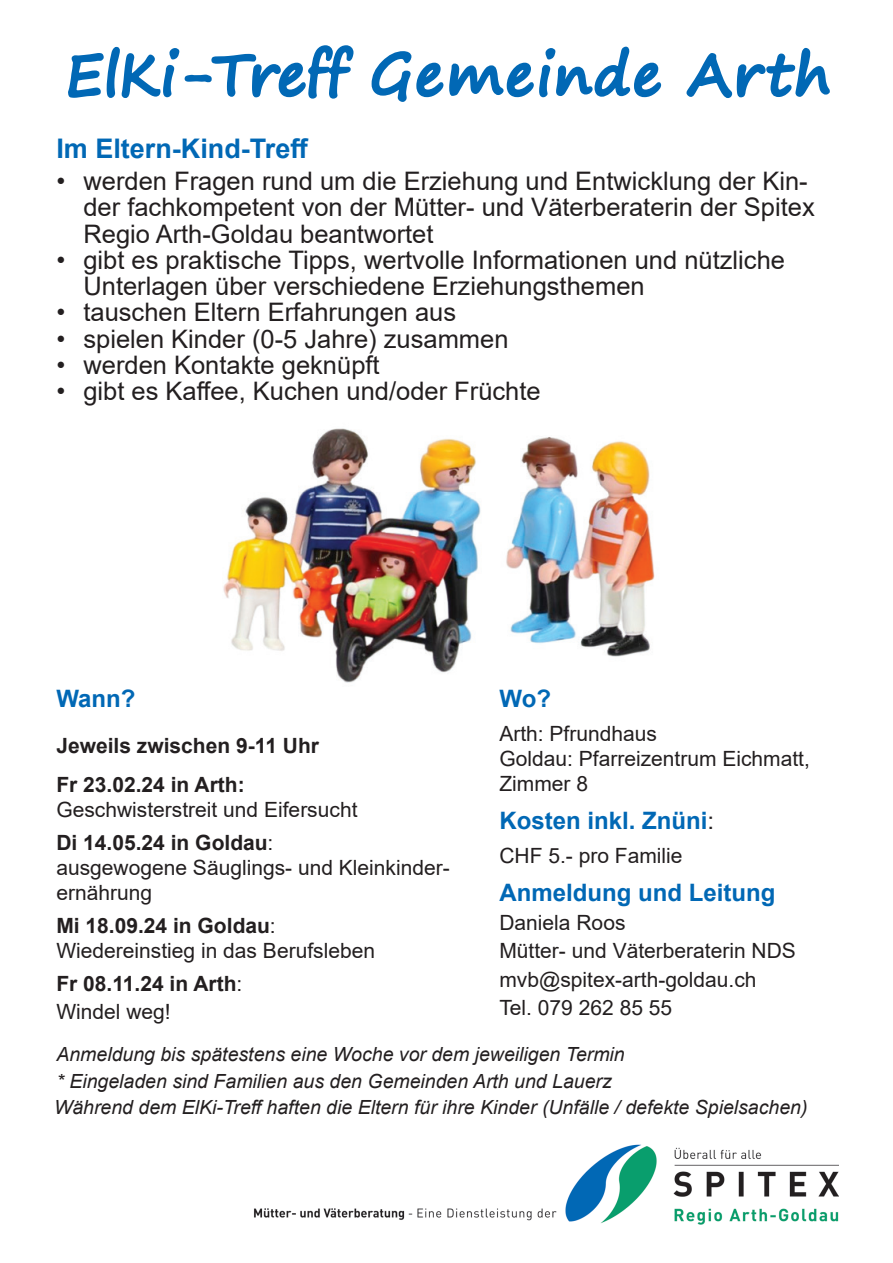
<style>
.page{position:relative;width:893px;height:1263px;background:#fff}
.page>*{position:absolute;margin:0;border:0;box-sizing:border-box;transform-origin:0 0}
.t1{font:55.5px "Segoe Print";letter-spacing:.04em;color:#0168b5}
.t2{font:700 27px "Arial";color:#0168b5}
.t3{font:25.5px/26.2px "Arial";color:#231f20}
.t4{font:700 24px "Arial";color:#0168b5}
.t5{font:21px/25.2px "Arial";color:#231f20}
.t6{font:700 21px/38.7px "Arial";color:#231f20}
.t7{font:italic 19.5px/26.7px "Arial";color:#231f20}
.s1{font-weight:700}
.s2{font-weight:400}
.s3{font-weight:400;color:#231f20}
</style>
<div class="page">
<img style="left:254px;top:1144px;width:585px;height:81px">
<img style="left:223px;top:428px;width:432px;height:255px">
<svg style="left:68px;top:45px;width:286px;height:54px"></svg>
<svg style="left:371px;top:46px;width:291px;height:56px"></svg>
<svg style="left:686px;top:47px;width:144px;height:51px"></svg>
<h1 class="t1" style="left:65px;top:25px;width:766px">ElKi-Treff Gemeinde Arth</h1>
<p class="t2" style="left:56px;top:129px;width:254px">Im Eltern-Kind-Treff</p>
<p class="t3" style="left:83px;top:168px;width:733px;text-indent:-27px">• werden Fragen rund um die Erziehung und Entwicklung der Kin&shy;der fachkompetent von der Mütter- und Väterberaterin der Spitex<br>Regio Arth-Goldau beantwortet</p>
<p class="t3" style="left:83px;top:247px;width:703px;text-indent:-27px">• gibt es praktische Tipps, wertvolle Informationen und nützliche<br>Unterlagen über verschiedene Erziehungsthemen</p>
<p class="t3" style="left:56px;top:299px;width:401px">• tauschen Eltern Erfahrungen aus</p>
<p class="t3" style="left:56px;top:325px;width:454px">• spielen Kinder (0-5 Jahre) zusammen</p>
<p class="t3" style="left:56px;top:352px;width:325px">• werden Kontakte geknüpft</p>
<p class="t3" style="left:56px;top:378px;width:486px">• gibt es Kaffee, Kuchen und/oder Früchte</p>
<p class="t4" style="left:56px;top:681px;width:81px">Wann?</p>
<p class="t6" style="left:56px;top:726px;width:264px">Jeweils zwischen 9-11 Uhr<br>Fr 23.02.24 in Arth:</p>
<p class="t5" style="left:56px;top:793px;width:303px;line-height:32.7px">Geschwisterstreit und Eifersucht<br><span class="s1">Di 14.05.24 in Goldau</span>:</p>
<p class="t5" style="left:56px;top:855px;width:395px">ausgewogene Säuglings- und Kleinkinder&shy;ernährung</p>
<p class="t5" style="left:56px;top:912px;width:320px"><span class="s1">Mi 18.09.24 in Goldau</span>:<br>Wiedereinstieg in das Berufsleben</p>
<p class="t6" style="left:56px;top:969px;width:187px;line-height:28.5px">Fr 08.11.24 in Arth<span class="s2">:<br>Windel weg!</span></p>
<p class="t4" style="left:499px;top:681px;width:53px">Wo?</p>
<p class="t5" style="left:499px;top:721px;width:312px">Arth: Pfrundhaus<br>Goldau: Pfarreizentrum Eichmatt,<br>Zimmer 8</p>
<p class="t4" style="left:499px;top:804px;width:216px">Kosten inkl. Znüni<span class="s3">:</span></p>
<p class="t5" style="left:499px;top:843px;width:185px">CHF 5.- pro Familie</p>
<p class="t4" style="left:499px;top:876px;width:277px">Anmeldung und Leitung</p>
<p class="t5" style="left:499px;top:908px;width:298px;line-height:28.5px">Daniela Roos<br>Mütter- und Väterberaterin NDS mvb@spitex-arth-goldau.ch<br>Tel. 079 262 85 55</p>
<p class="t7" style="left:56px;top:1041px;width:570px">Anmeldung bis spätestens eine Woche vor dem jeweiligen Termin * Eingeladen sind Familien aus den Gemeinden Arth und Lauerz</p>
<p class="t7" style="left:54px;top:1094px;width:755px">Während dem ElKi-Treff haften die Eltern für ihre Kinder (Unfälle / defekte Spielsachen)</p>
</div>
